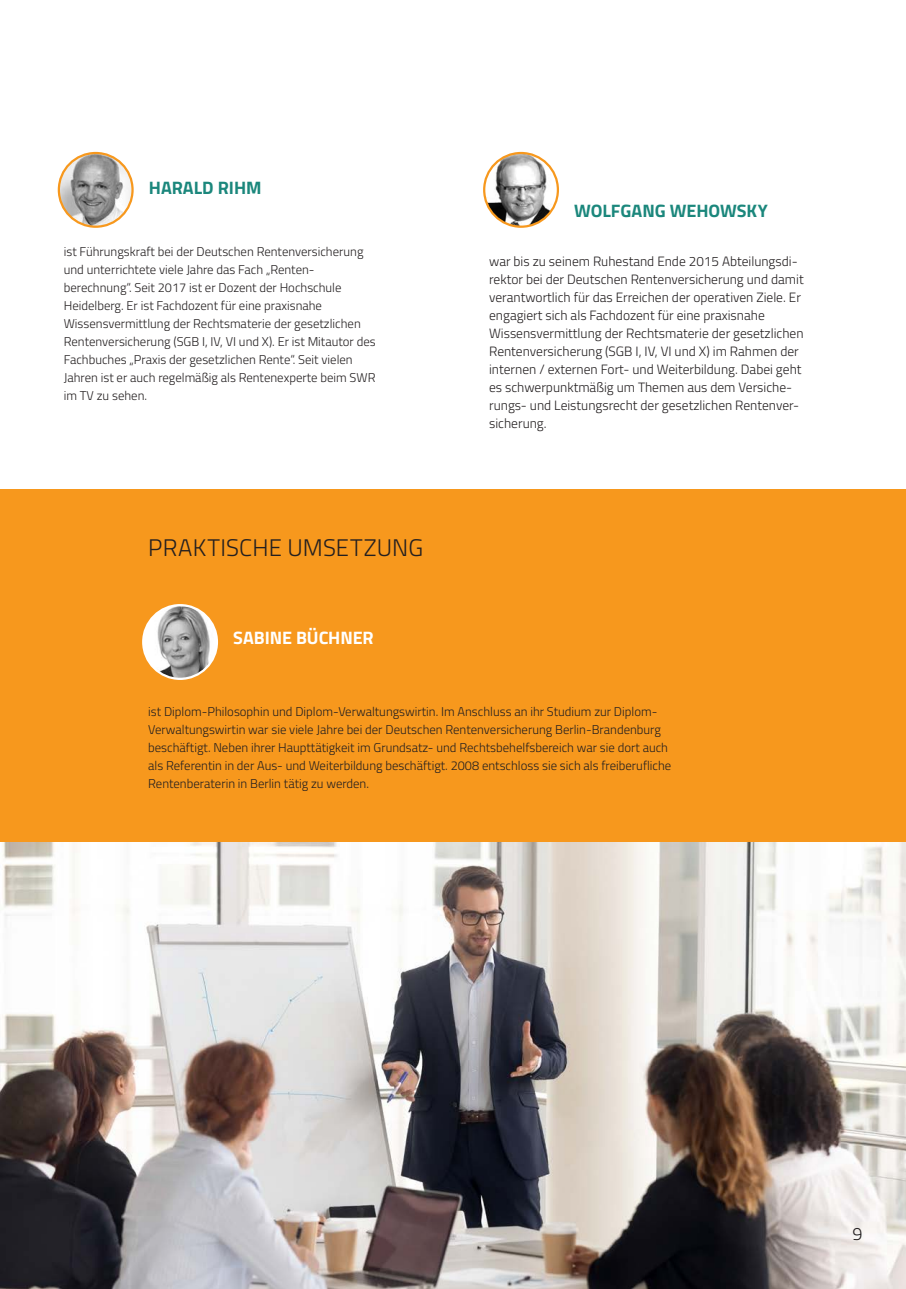
<style>
.page{position:relative;width:906px;height:1289px;background:#fff}
.page>*{position:absolute;margin:0;border:0;box-sizing:border-box;transform-origin:0 0}
.t1{font:300 24px "Titillium Web";letter-spacing:.005em;color:#231f20}
.t2{font:700 18px "Titillium Web";color:#1b877c}
.t3{font:700 18px "Titillium Web";letter-spacing:-.005em;color:#fff}
.t4{font:300 18px "Titillium Web";color:#231f20}
.t5{font:300 13.5px/18px "Titillium Web";color:#231f20}
.t6{font:300 12.75px/18px "Titillium Web";color:#231f20}
</style>
<div class="page">
<div style="left:0;top:489px;width:906px;height:422px;background:#f7981d"></div>
<img style="left:145px;top:605px;width:72px;height:74px">
<div style="left:142px;top:604px;width:76px;height:76px;border:2px solid #fff;border-radius:50%"></div>
<img style="left:59px;top:153px;width:72px;height:74px">
<div style="left:58px;top:152px;width:76px;height:76px;border:2px solid #f7981d;border-radius:50%"></div>
<img style="left:484px;top:153px;width:74px;height:74px;border-radius:37px">
<div style="left:483px;top:152px;width:76px;height:76px;border:2px solid #f7981d;border-radius:50%"></div>
<img style="left:0;top:842px;width:906px;height:446px">
<h2 class="t2" style="left:149px;top:174px;width:114px">HARALD RIHM</h2>
<h2 class="t2" style="left:574px;top:197px;width:195px">WOLFGANG WEHOWSKY</h2>
<p class="t6" style="left:64px;top:242px;width:313px">ist Führungskraft bei der Deutschen Rentenversicherung und unterrichtete viele Jahre das Fach „Renten&shy;berechnung“. Seit 2017 ist er Dozent der Hochschule Heidelberg. Er ist Fachdozent für eine praxisnahe Wissensvermittlung der Rechtsmaterie der gesetzlichen Rentenversicherung (SGB I, IV, VI und X). Er ist Mitautor des Fachbuches „Praxis der gesetzlichen Rente“. Seit vielen Jahren ist er auch regelmäßig als Rentenexperte beim SWR im TV zu sehen.</p>
<p class="t5" style="left:489px;top:251px;width:316px">war bis zu seinem Ruhestand Ende 2015 Abteilungsdi&shy;rektor bei der Deutschen Rentenversicherung und damit verantwortlich für das Erreichen der operativen Ziele. Er engagiert sich als Fachdozent für eine praxisnahe Wissensvermittlung der Rechtsmaterie der gesetzlichen Rentenversicherung (SGB I, IV, VI und X) im Rahmen der internen / externen Fort- und Weiterbildung. Dabei geht es schwerpunktmäßig um Themen aus dem Versiche&shy;rungs- und Leistungsrecht der gesetzlichen Rentenver&shy;sicherung.</p>
<h1 class="t1" style="left:148px;top:530px;width:276px">PRAKTISCHE UMSETZUNG</h1>
<h2 class="t3" style="left:233px;top:624px;width:142px">SABINE BÜCHNER</h2>
<p class="t6" style="left:148px;top:701px;width:525px">ist Diplom-Philosophin und Diplom-Verwaltungswirtin. Im Anschluss an ihr Studium zur Diplom-Verwaltungswirtin war sie viele Jahre bei der Deutschen Rentenversicherung Berlin-Brandenburg beschäftigt. Neben ihrer Haupttätigkeit im Grundsatz- und Rechtsbehelfsbereich war sie dort auch als Referentin in der Aus- und Weiterbildung beschäftigt. 2008 entschloss sie sich als freiberufliche Rentenberaterin in Berlin tätig zu werden.</p>
<h2 class="t4" style="left:852px;top:1221px;width:12px">9</h2>
</div>
